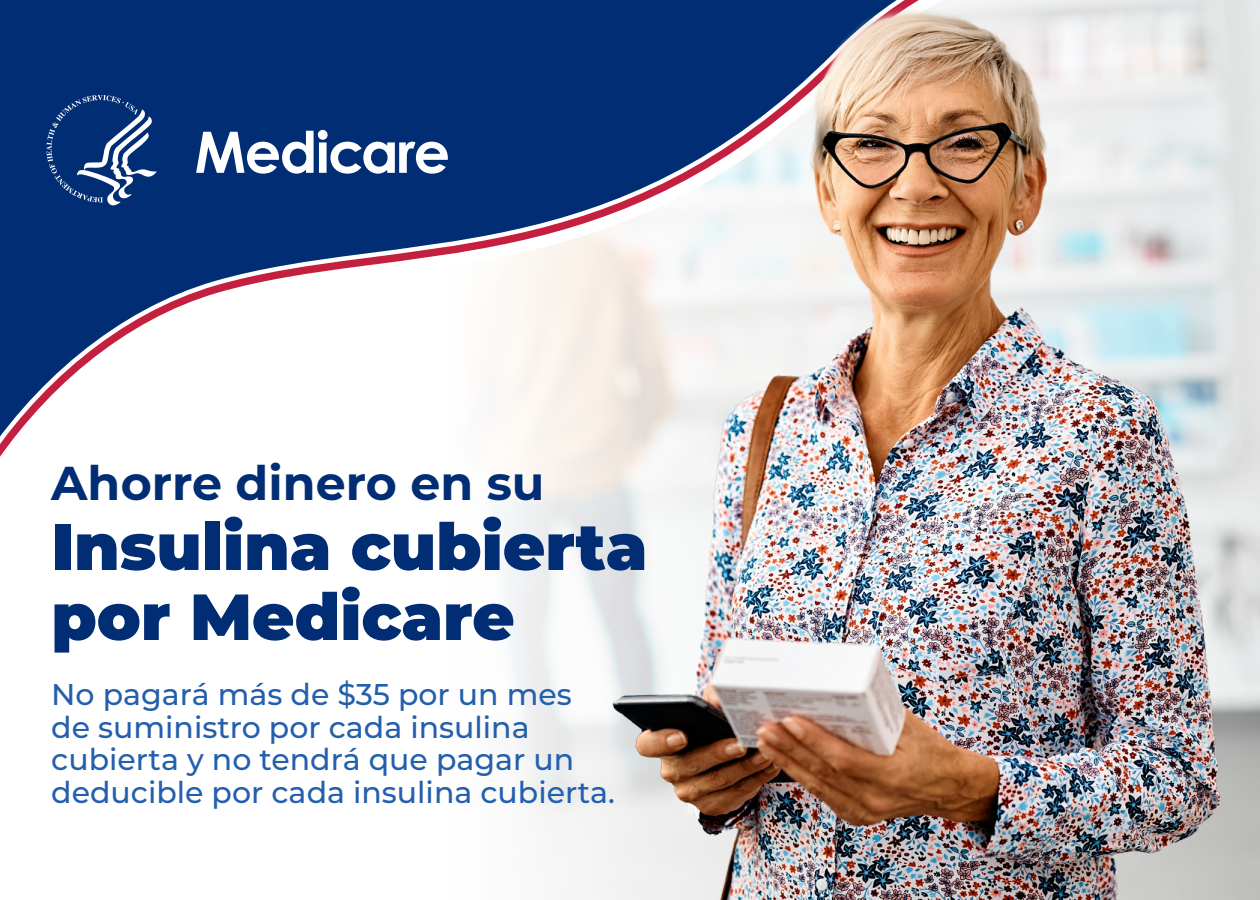
<style>
.page{position:relative;width:1260px;height:900px;background:#fff}
.page>*{position:absolute;margin:0;border:0;box-sizing:border-box;transform-origin:0 0}
.t1{font:900 65px/70px "Montserrat";color:#002d74}
.t2{font:700 47.5px "Montserrat";color:#002d74}
.t3{font:500 30px/32.5px "Montserrat";color:#235fad}
</style>
<div class="page">
<img style="left:0;top:0;width:1260px;height:900px">
<svg style="left:46px;top:95px;width:111px;height:110px;background:#284e8a"></svg>
<svg style="left:196px;top:130px;width:252px;height:44px"></svg>
<p class="t2" style="left:51px;top:449px;width:495px">Ahorre dinero en su</p>
<p class="t1" style="left:51px;top:508px;width:598px">Insulina cubierta por Medicare</p>
<p class="t3" style="left:51px;top:677px;width:565px">No pagará más de $35 por un mes de suministro por cada insulina cubierta y no tendrá que pagar un deducible por cada insulina cubierta.</p>
</div>
